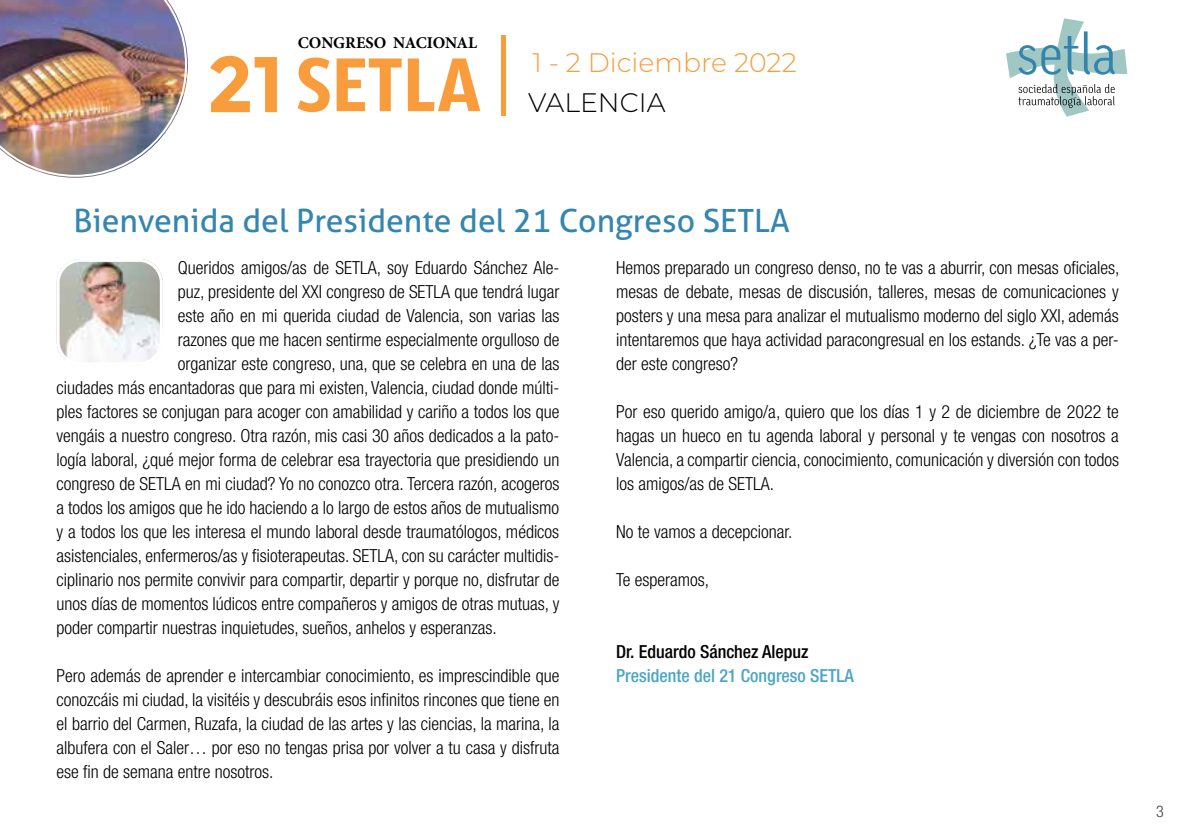
<style>
.page{position:relative;width:1191px;height:840px;background:#fff}
.page>*{position:absolute;margin:0;border:0;box-sizing:border-box;transform-origin:0 0}
.t1{font:32px "Aller";color:#3486b0}
.t2{font:300 26.8px "Montserrat";color:#f89c3c}
.t3{font:300 26.8px "Montserrat";color:#000}
.t4{font:300 condensed 18px/24px "Helvetica Neue LT Com";color:#000;text-align:justify}
.t5{font:500 condensed 18px "Helvetica Neue LT Com";color:#4ca5c6}
.t6{font:500 condensed 18px "Helvetica Neue LT Com";color:#000}
.t7{font:700 16.4px "Minion Pro";letter-spacing:-.005em;color:#000}
.t8{font:300 condensed 16px "Helvetica Neue LT Com";color:#414042}
</style>
<div class="page">
<svg style="left:1006px;top:18px;width:121px;height:99px"></svg>
<svg style="left:298px;top:57px;width:182px;height:55px"></svg>
<svg style="left:210px;top:56px;width:67px;height:56px"></svg>
<hr style="left:501px;top:36px;width:4px;height:80px;background:#f89c3c">
<img style="left:1px;top:0;width:187px;height:178px">
<img style="left:57px;top:259px;width:102px;height:102px">
<div style="left:54px;top:256px;width:112px;height:112px;border:1px solid #fff;border-radius:26px"></div>
<div style="left:57px;top:259px;width:106px;height:106px;border:3px solid #fff;border-radius:23px"></div>
<p class="t7" style="left:298px;top:31px;width:181px">CONGRESO NACIONAL</p>
<h2 class="t2" style="left:532px;top:44px;width:266px">1 - 2 Diciembre 2022</h2>
<h2 class="t3" style="left:528px;top:84px;width:139px">VALENCIA</h2>
<h1 class="t1" style="left:74px;top:200px;width:718px">Bienvenida del Presidente del 21 Congreso SETLA</h1>
<p class="t4" style="left:178px;top:255px;width:383px">Queridos amigos/as de SETLA, soy Eduardo Sánchez Ale-</p>
<p class="t4" style="left:178px;top:279px;width:383px">puz, presidente del XXI congreso de SETLA que tendrá lugar</p>
<p class="t4" style="left:178px;top:303px;width:383px">este año en mi querida ciudad de Valencia, son varias las</p>
<p class="t4" style="left:178px;top:327px;width:383px">razones que me hacen sentirme especialmente orgulloso de</p>
<p class="t4" style="left:178px;top:351px;width:383px">organizar este congreso, una, que se celebra en una de las</p>
<p class="t4" style="left:57px;top:375px;width:504px">ciudades más encantadoras que para mi existen, Valencia, ciudad donde múlti-</p>
<p class="t4" style="left:57px;top:399px;width:504px">ples factores se conjugan para acoger con amabilidad y cariño a todos los que</p>
<p class="t4" style="left:57px;top:423px;width:504px">vengáis a nuestro congreso. Otra razón, mis casi 30 años dedicados a la pato-</p>
<p class="t4" style="left:57px;top:447px;width:504px">logía laboral, ¿qué mejor forma de celebrar esa trayectoria que presidiendo un</p>
<p class="t4" style="left:57px;top:471px;width:504px">congreso de SETLA en mi ciudad? Yo no conozco otra. Tercera razón, acogeros</p>
<p class="t4" style="left:57px;top:495px;width:504px">a todos los amigos que he ido haciendo a lo largo de estos años de mutualismo</p>
<p class="t4" style="left:57px;top:519px;width:504px">y a todos los que les interesa el mundo laboral desde traumatólogos, médicos</p>
<p class="t4" style="left:57px;top:543px;width:504px">asistenciales, enfermeros/as y fisioterapeutas. SETLA, con su carácter multidis-</p>
<p class="t4" style="left:57px;top:567px;width:504px">ciplinario nos permite convivir para compartir, departir y porque no, disfrutar de</p>
<p class="t4" style="left:57px;top:591px;width:504px">unos días de momentos lúdicos entre compañeros y amigos de otras mutuas, y</p>
<p class="t4" style="left:57px;top:615px;width:442px">poder compartir nuestras inquietudes, sueños, anhelos y esperanzas.</p>
<p class="t4" style="left:57px;top:663px;width:504px">Pero además de aprender e intercambiar conocimiento, es imprescindible que conozcáis mi ciudad, la visitéis y descubráis esos infinitos rincones que tiene en el barrio del Carmen, Ruzafa, la ciudad de las artes y las ciencias, la marina, la albufera con el Saler… por eso no tengas prisa por volver a tu casa y disfruta ese fin de semana entre nosotros.</p>
<p class="t4" style="left:616px;top:255px;width:505px">Hemos preparado un congreso denso, no te vas a aburrir, con mesas oficiales, mesas de debate, mesas de discusión, talleres, mesas de comunicaciones y posters y una mesa para analizar el mutualismo moderno del siglo XXI, además intentaremos que haya actividad paracongresual en los estands. ¿Te vas a per&shy;der este congreso?</p>
<p class="t4" style="left:616px;top:399px;width:504px">Por eso querido amigo/a, quiero que los días 1 y 2 de diciembre de 2022 te hagas un hueco en tu agenda laboral y personal y te vengas con nosotros a Valencia, a compartir ciencia, conocimiento, comunicación y diversión con todos los amigos/as de SETLA.</p>
<p class="t4" style="left:616px;top:519px;width:178px">No te vamos a decepcionar.</p>
<p class="t4" style="left:616px;top:567px;width:94px">Te esperamos,</p>
<p class="t6" style="left:616px;top:640px;width:194px">Dr. Eduardo Sánchez Alepuz</p>
<p class="t5" style="left:616px;top:664px;width:239px">Presidente del 21 Congreso SETLA</p>
<p class="t8" style="left:1156px;top:802px;width:9px">3</p>
</div>
